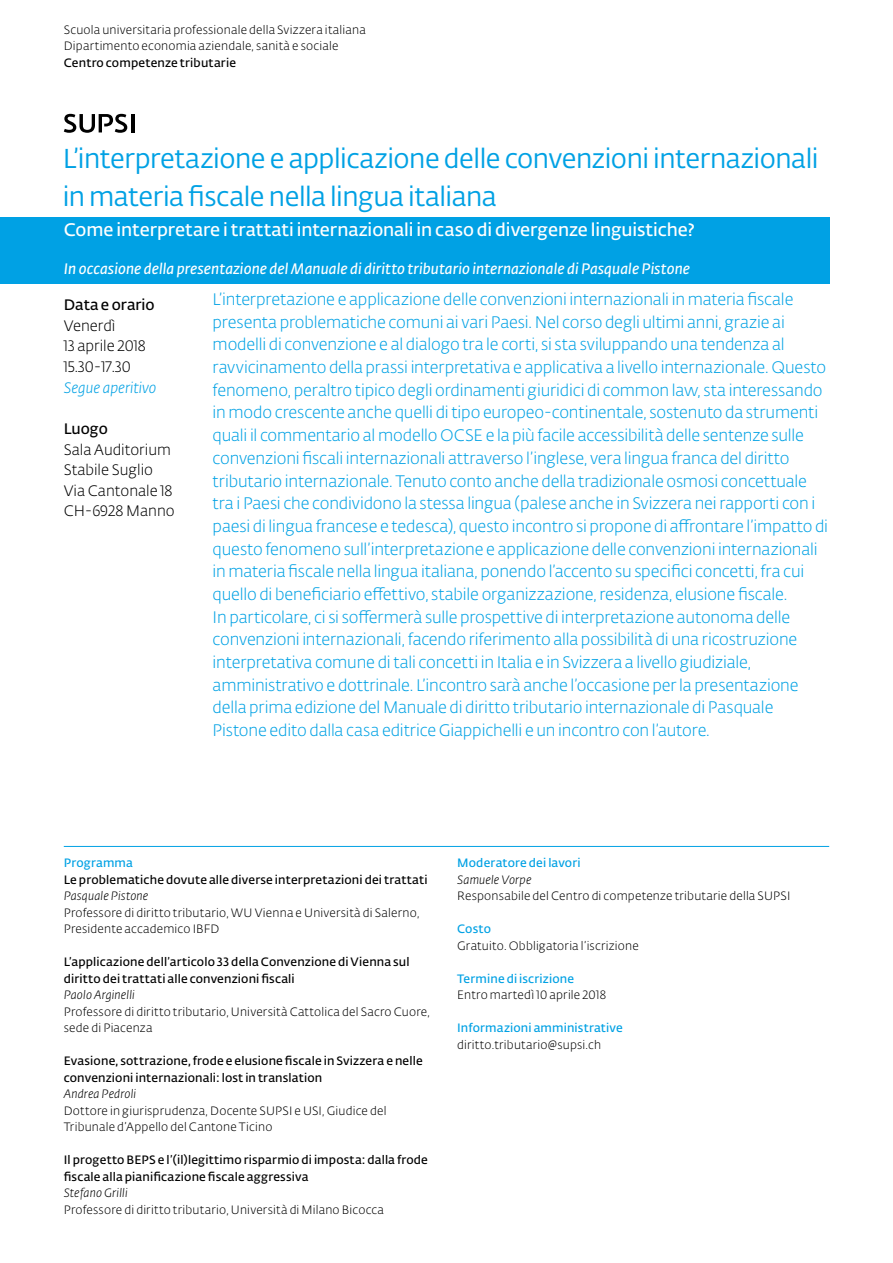
<style>
.page{position:relative;width:893px;height:1263px;background:#fff}
.page>*{position:absolute;margin:0;border:0;box-sizing:border-box;transform-origin:0 0}
.t1{font:27px/37.5px "SUPSI Fedra Sans";letter-spacing:-.02em;color:#00a1e4}
.t2{font:600 18px "SUPSI Fedra Sans";letter-spacing:-.005em;color:#fff}
.t3{font:300 16.5px/22.6px "SUPSI Fedra Sans";letter-spacing:-.01em;color:#00a1e4}
.t4{font:italic 600 15px "SUPSI Fedra Sans";letter-spacing:.005em;color:#fff}
.t5{font:300 15px/20.7px "SUPSI Fedra Sans";color:#000}
.t6{font:600 15px "SUPSI Fedra Sans";color:#000}
.t7{font:italic 300 15px "SUPSI Fedra Sans";color:#00a1e4}
.t8{font:300 12px/16.5px "SUPSI Fedra Sans";letter-spacing:.015em;color:#000}
.t9{font:600 12px/16.5px "SUPSI Fedra Sans";letter-spacing:.015em;color:#000}
.t10{font:600 12px "SUPSI Fedra Sans";letter-spacing:.015em;color:#00a1e4}
.t11{font:italic 300 12px "SUPSI Fedra Sans";letter-spacing:.015em;color:#000}
</style>
<div class="page">
<div style="left:0;top:218px;width:829px;height:66px;background:#00a1e4"></div>
<hr style="left:131px;top:114px;width:3px;height:18px;background:#000">
<svg style="left:64px;top:114px;width:63px;height:19px"></svg>
<hr style="left:64px;top:846px;width:765px;height:1px;background:#00a1e4">
<p class="t8" style="left:64px;top:21px;width:304px">Scuola universitaria professionale della Svizzera italiana<br>Dipartimento economia aziendale, sanità e sociale</p>
<p class="t9" style="left:64px;top:54px;width:174px">Centro competenze tributarie</p>
<h1 class="t1" style="left:63px;top:139px;width:757px">L’interpretazione e applicazione delle convenzioni internazionali in materia fiscale nella lingua italiana</h1>
<p class="t2" style="left:64px;top:217px;width:632px">Come interpretare i trattati internazionali in caso di divergenze linguistiche?</p>
<p class="t4" style="left:64px;top:257px;width:628px">In occasione della presentazione del Manuale di diritto tributario internazionale di Pasquale Pistone</p>
<p class="t6" style="left:64px;top:294px;width:92px">Data e orario</p>
<p class="t5" style="left:64px;top:315px;width:84px">Venerdì<br>13 aprile 2018<br>15.30-17.30</p>
<p class="t7" style="left:64px;top:377px;width:94px">Segue aperitivo</p>
<p class="t6" style="left:64px;top:418px;width:46px">Luogo</p>
<p class="t5" style="left:64px;top:439px;width:112px">Sala Auditorium<br>Stabile Suglio<br>Via Cantonale 18<br>CH-6928 Manno</p>
<p class="t3" style="left:213px;top:288px;width:617px">L’interpretazione e applicazione delle convenzioni internazionali in materia fiscale presenta problematiche comuni ai vari Paesi. Nel corso degli ultimi anni, grazie ai modelli di convenzione e al dialogo tra le corti, si sta sviluppando una tendenza al ravvicinamento della prassi interpretativa e applicativa a livello internazionale. Questo fenomeno, peraltro tipico degli ordinamenti giuridici di common law, sta interessando in modo crescente anche quelli di tipo europeo-continentale, sostenuto da strumenti quali il commentario al modello OCSE e la più facile accessibilità delle sentenze sulle convenzioni fiscali internazionali attraverso l’inglese, vera lingua franca del diritto tributario internazionale. Tenuto conto anche della tradizionale osmosi concettuale tra i Paesi che condividono la stessa lingua (palese anche in Svizzera nei rapporti con i paesi di lingua francese e tedesca), questo incontro si propone di affrontare l’impatto di questo fenomeno sull’interpretazione e applicazione delle convenzioni internazionali in materia fiscale nella lingua italiana, ponendo l’accento su specifici concetti, fra cui quello di beneficiario effettivo, stabile organizzazione, residenza, elusione fiscale.<br>In particolare, ci si soffermerà sulle prospettive di interpretazione autonoma delle convenzioni internazionali, facendo riferimento alla possibilità di una ricostruzione interpretativa comune di tali concetti in Italia e in Svizzera a livello giudiziale, amministrativo e dottrinale. L’incontro sarà anche l’occasione per la presentazione della prima edizione del Manuale di diritto tributario internazionale di Pasquale Pistone edito dalla casa editrice Giappichelli e un incontro con l’autore.</p>
<p class="t10" style="left:64px;top:854px;width:71px">Programma</p>
<p class="t9" style="left:64px;top:870px;width:365px">Le problematiche dovute alle diverse interpretazioni dei trattati</p>
<p class="t11" style="left:64px;top:888px;width:86px">Pasquale Pistone</p>
<p class="t8" style="left:64px;top:904px;width:357px">Professore di diritto tributario, WU Vienna e Università di Salerno,<br>Presidente accademico IBFD</p>
<p class="t9" style="left:64px;top:953px;width:347px">L’applicazione dell’articolo 33 della Convenzione di Vienna sul diritto dei trattati alle convenzioni fiscali</p>
<p class="t11" style="left:64px;top:987px;width:73px">Paolo Arginelli</p>
<p class="t8" style="left:64px;top:1003px;width:368px">Professore di diritto tributario, Università Cattolica del Sacro Cuore, sede di Piacenza</p>
<p class="t9" style="left:64px;top:1052px;width:361px">Evasione, sottrazione, frode e elusione fiscale in Svizzera e nelle convenzioni internazionali: lost in translation</p>
<p class="t11" style="left:64px;top:1086px;width:74px">Andrea Pedroli</p>
<p class="t8" style="left:64px;top:1102px;width:324px">Dottore in giurisprudenza, Docente SUPSI e USI, Giudice del<br>Tribunale d’Appello del Cantone Ticino</p>
<p class="t9" style="left:64px;top:1151px;width:366px">Il progetto BEPS e l’(il)legittimo risparmio di imposta: dalla frode fiscale alla pianificazione fiscale aggressiva</p>
<p class="t11" style="left:64px;top:1185px;width:65px">Stefano Grilli</p>
<p class="t8" style="left:64px;top:1201px;width:322px">Professore di diritto tributario, Università di Milano Bicocca</p>
<p class="t10" style="left:457px;top:854px;width:125px">Moderatore dei lavori</p>
<p class="t11" style="left:457px;top:871px;width:76px">Samuele Vorpe</p>
<p class="t8" style="left:457px;top:887px;width:335px">Responsabile del Centro di competenze tributarie della SUPSI</p>
<p class="t10" style="left:457px;top:920px;width:35px">Costo</p>
<p class="t8" style="left:457px;top:937px;width:183px">Gratuito. Obbligatoria l’iscrizione</p>
<p class="t10" style="left:457px;top:970px;width:119px">Termine di iscrizione</p>
<p class="t8" style="left:457px;top:986px;width:150px">Entro martedì 10 aprile 2018</p>
<p class="t10" style="left:457px;top:1019px;width:167px">Informazioni amministrative</p>
<p class="t8" style="left:457px;top:1036px;width:146px">diritto.tributario@supsi.ch</p>
</div>
